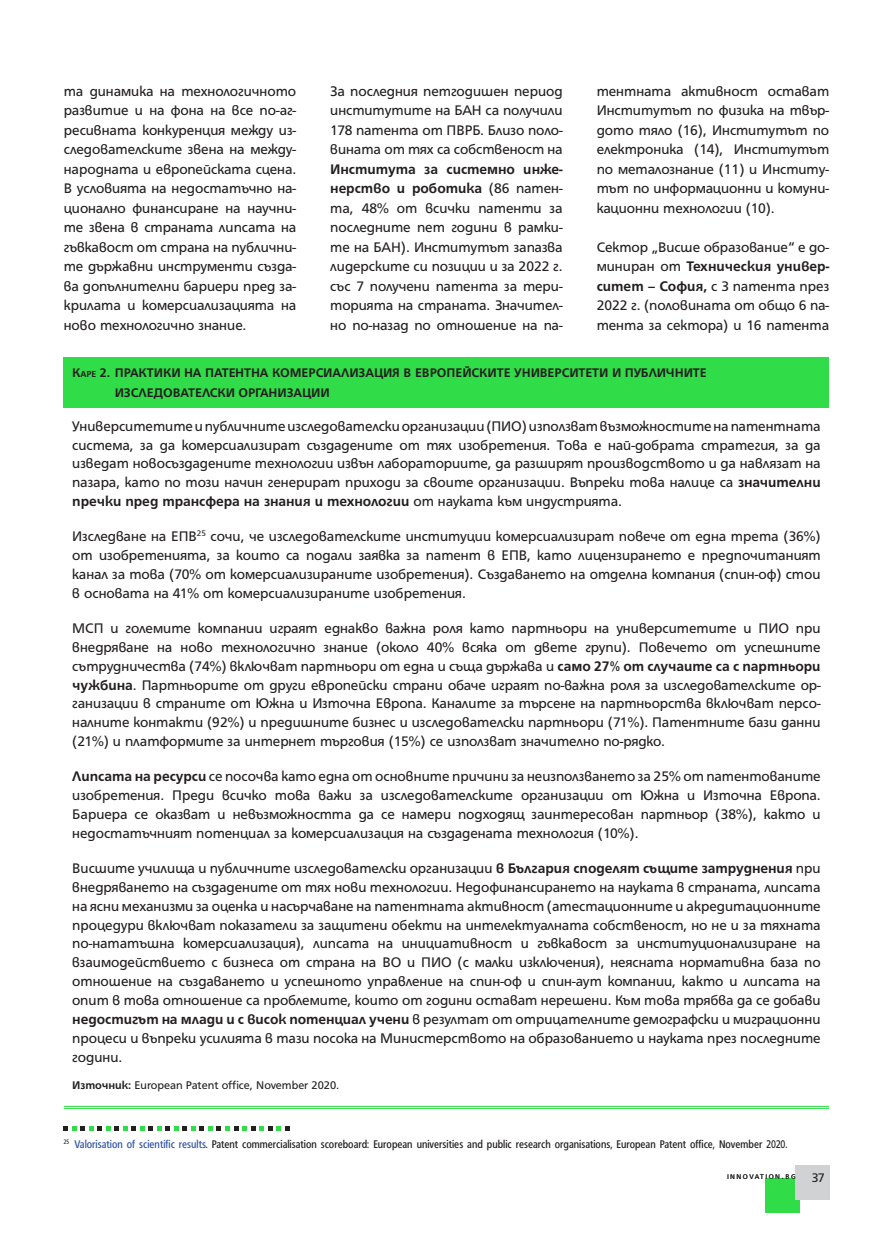
<style>
.page{position:relative;width:893px;height:1234px;background:#fff}
.page>*{position:absolute;margin:0;border:0;box-sizing:border-box;transform-origin:0 0}
.t1{font:15px/19.5px "HS Grotesk Bg";color:#231f20;text-align:justify}
.Care{font:700 13.5px/19.5px "HS Grotesk Bg";color:#231f20}
.Footnote{font:condensed 12px "HS Grotesk Bg";color:#231f20}
.Source{font:12px "HS Grotesk Bg";color:#231f20}
.t2{font:7.35px "HS Grotesk Bg";letter-spacing:.2em;color:#231f20}
.s1{font-weight:700}
.s2{font-style:inherit}
.s3{font-size:9.45px}
.s4{color:#2f54a4}
.s5{font-size:10.5px}
.s6{font-size:13.5px}
</style>
<div class="page">
<div style="left:765px;top:1178px;width:34px;height:34px;background:#30dc47"></div>
<div style="left:795px;top:1165px;width:34px;height:34px;background:#d1d2d4"></div>
<svg style="left:64px;top:1126px;width:225px;height:3px"></svg>
<div style="left:64px;top:357px;width:765px;height:50px;background:#30dc47"></div>
<hr style="left:64px;top:1105px;width:765px;height:1px;background:#30dc47">
<hr style="left:64px;top:1107px;width:765px;height:1px;background:#30dc47">
<p class="t1" style="left:64px;top:81px;width:234px">та динамика на технологичното развитие и на фона на все по-аг&shy;ресивната конкуренция между из&shy;следователските звена на между&shy;народната и европейската сцена.<br>В условията на недостатъчно на&shy;ционално финансиране на научни&shy;те звена в страната липсата на гъвкавост от страна на публични&shy;те държавни инструменти създа&shy;ва допълнителни бариери пред за&shy;крилата и комерсиализацията на ново технологично знание.</p>
<p class="t1" style="left:330px;top:81px;width:234px">За последния петгодишен период институтите на БАН са получили 178 патента от ПВРБ. Близо поло&shy;вината от тях са собственост на <span class="s1">Института за системно инже&shy;нерство и роботика</span> (86 патен&shy;та, 48% от всички патенти за последните пет години в рамки&shy;те на БАН). Институтът запазва лидерските си позиции и за 2022 г. със 7 получени патента за тери&shy;торията на страната. Значител&shy;но по-назад по отношение на па-</p>
<p class="t1" style="left:597px;top:81px;width:234px">тентната активност остават Институтът по физика на твър&shy;дото тяло (16), Институтът по електроника (14), Институтът по металознание (11) и Институ&shy;тът по информационни и комуни&shy;кационни технологии (10).</p>
<p class="t1" style="left:597px;top:237px;width:234px">Сектор „Висше образование“ е до&shy;миниран от <span class="s1">Техническия универ&shy;ситет – София,</span> с 3 патента през 2022 г. (половината от общо 6 па&shy;тента за сектора) и 16 патента</p>
<p class="Care" style="left:115px;top:363px;width:594px;text-indent:-43px"><span class="s2">К</span><span class="s3">аре</span> 2. ПРАКТИКИ НА ПАТЕНТНА КОМЕРСИАЛИЗАЦИЯ В ЕВРОПЕЙСКИТЕ УНИВЕРСИТЕТИ И ПУБЛИЧНИТЕ<br>ИЗСЛЕДОВАТЕЛСКИ ОРГАНИЗАЦИИ</p>
<p class="t1" style="left:72px;top:416px;width:750px;line-height:18.9px">Университетите и публичните изследователски организации (ПИО) използват възможностите на патентната система, за да комерсиализират създадените от тях изобретения. Това е най-добрата стратегия, за да изведат новосъздадените технологии извън лабораториите, да разширят производството и да навлязат на пазара, като по този начин генерират приходи за своите организации. Въпреки това налице са <span class="s1">значителни пречки пред трансфера на знания и технологии</span> от науката към индустрията.</p>
<p class="t1" style="left:72px;top:527px;width:750px;line-height:18.9px">Изследване на ЕПВ<sup>25</sup> сочи, че изследователските институции комерсиализират повече от една трета (36%) от изобретенията, за които са подали заявка за патент в ЕПВ, като лицензирането е предпочитаният канал за това (70% от комерсиализираните изобретения). Създаването на отделна компания (спин-оф) стои в основата на 41% от комерсиализираните изобретения.</p>
<p class="t1" style="left:72px;top:618px;width:750px;line-height:18.9px">МСП и големите компании играят еднакво важна роля като партньори на университетите и ПИО при внедряване на ново технологично знание (около 40% всяка от двете групи). Повечето от успешните сътрудничества (74%) включват партньори от една и съща държава и <span class="s1">само 27% от случаите са с партньори чужбина</span>. Партньорите от други европейски страни обаче играят по-важна роля за изследователските ор&shy;ганизации в страните от Южна и Източна Европа. Каналите за търсене на партньорства включват персо&shy;налните контакти (92%) и предишните бизнес и изследователски партньори (71%). Патентните бази данни (21%) и платформите за интернет търговия (15%) се използват значително по-рядко.</p>
<p class="t1" style="left:72px;top:767px;width:750px;line-height:18.9px"><span class="s1">Липсата на ресурси</span> се посочва като една от основните причини за неизползването за 25% от патентованите изобретения. Преди всичко това важи за изследователските организации от Южна и Източна Европа.<br>Бариера се оказват и невъзможността да се намери подходящ заинтересован партньор (38%), както и недостатъчният потенциал за комерсиализация на създадената технология (10%).</p>
<p class="t1" style="left:72px;top:858px;width:750px;line-height:18.9px">Висшите училища и публичните изследователски организации <span class="s1">в България споделят същите затруднения</span> при внедряването на създадените от тях нови технологии. Недофинансирането на науката в страната, липсата на ясни механизми за оценка и насърчаване на патентната активност (атестационните и акредитационните процедури включват показатели за защитени обекти на интелектуалната собственост, но не и за тяхната по-нататъшна комерсиализация), липсата на инициативност и гъвкавост за институционализиране на взаимодействието с бизнеса от страна на ВО и ПИО (с малки изключения), неясната нормативна база по отношение на създаването и успешното управление на спин-оф и спин-аут компании, както и липсата на опит в това отношение са проблемите, които от години остават нерешени. Към това трябва да се добави <span class="s1">недостигът на млади и с висок потенциал учени</span> в резултат от отрицателните демографски и миграционни процеси и въпреки усилията в тази посока на Министерството на образованието и науката през последните години.</p>
<p class="Source" style="left:72px;top:1079px;width:269px"><span class="s1">Източник:</span> European Patent office, November 2020.</p>
<p class="Footnote" style="left:64px;top:1137px;width:725px"><sup>25</sup> <span class="s4">Valorisation of scientific results</span>. Patent commercialisation scoreboard: European universities and public research organisations, European Patent office, November 2020.</p>
<p class="t2" style="left:727px;top:1172px;width:99px">INNOVATION<span class="s5">.</span>BG <span class="s6">37</span></p>
</div>
